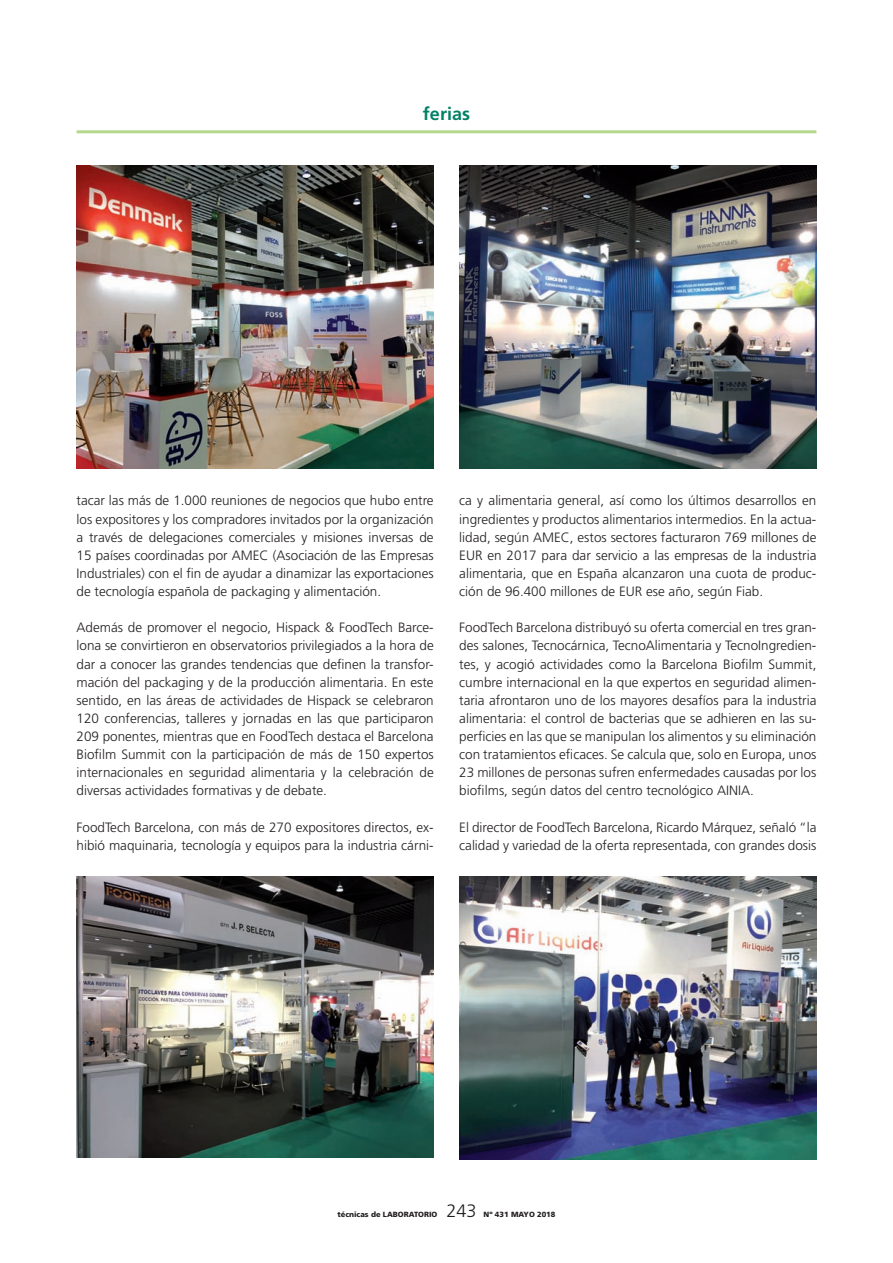
<style>
.page{position:relative;width:893px;height:1263px;background:#fff}
.page>*{position:absolute;margin:0;border:0;box-sizing:border-box;transform-origin:0 0}
.t1{font:700 18px "Frutiger";color:#008164}
.t2{font:300 18px "Frutiger";color:#231f20}
.Texto_base_TL{font:300 13.5px/18.1px "Frutiger";color:#231f20;text-align:justify}
.t3{font:900 7.5px "Frutiger";color:#231f20}
</style>
<div class="page">
<hr style="left:77px;top:130px;width:739px;height:3px;background:#b3d78b">
<img style="left:459px;top:876px;width:357px;height:283px">
<img style="left:77px;top:876px;width:357px;height:281px">
<img style="left:77px;top:166px;width:357px;height:302px">
<img style="left:459px;top:166px;width:357px;height:302px">
<p class="t1" style="left:423px;top:103px;width:49px">ferias</p>
<p class="Texto_base_TL" style="left:77px;top:492px;width:359px">tacar las más de 1.000 reuniones de negocios que hubo entre los expositores y los compradores invitados por la organización a través de delegaciones comerciales y misiones inversas de 15 países coordinadas por AMEC (Asociación de las Empresas Industriales) con el fin de ayudar a dinamizar las exportaciones de tecnología española de packaging y alimentación.</p>
<p class="Texto_base_TL" style="left:77px;top:618px;width:359px">Además de promover el negocio, Hispack &amp; FoodTech Barce&shy;lona se convirtieron en observatorios privilegiados a la hora de dar a conocer las grandes tendencias que definen la transfor&shy;mación del packaging y de la producción alimentaria. En este sentido, en las áreas de actividades de Hispack se celebraron 120 conferencias, talleres y jornadas en las que participaron 209 ponentes, mientras que en FoodTech destaca el Barcelona Biofilm Summit con la participación de más de 150 expertos internacionales en seguridad alimentaria y la celebración de diversas actividades formativas y de debate.</p>
<p class="Texto_base_TL" style="left:77px;top:818px;width:359px">FoodTech Barcelona, con más de 270 expositores directos, ex&shy;hibió maquinaria, tecnología y equipos para la industria cárni-</p>
<p class="Texto_base_TL" style="left:459px;top:492px;width:359px">ca y alimentaria general, así como los últimos desarrollos en ingredientes y productos alimentarios intermedios. En la actua&shy;lidad, según AMEC, estos sectores facturaron 769 millones de EUR en 2017 para dar servicio a las empresas de la industria alimentaria, que en España alcanzaron una cuota de produc&shy;ción de 96.400 millones de EUR ese año, según Fiab.</p>
<p class="Texto_base_TL" style="left:459px;top:618px;width:359px">FoodTech Barcelona distribuyó su oferta comercial en tres gran&shy;des salones, Tecnocárnica, TecnoAlimentaria y TecnoIngredien&shy;tes, y acogió actividades como la Barcelona Biofilm Summit, cumbre internacional en la que expertos en seguridad alimen&shy;taria afrontaron uno de los mayores desafíos para la industria alimentaria: el control de bacterias que se adhieren en las su&shy;perficies en las que se manipulan los alimentos y su eliminación con tratamientos eficaces. Se calcula que, solo en Europa, unos 23 millones de personas sufren enfermedades causadas por los biofilms, según datos del centro tecnológico AINIA.</p>
<p class="Texto_base_TL" style="left:459px;top:818px;width:359px">El director de FoodTech Barcelona, Ricardo Márquez, señaló “la calidad y variedad de la oferta representada, con grandes dosis</p>
<p class="t3" style="left:337px;top:1210px;width:101px">técnicas de LABORATORIO</p>
<p class="t2" style="left:447px;top:1200px;width:32px">243</p>
<p class="t3" style="left:484px;top:1210px;width:73px">Nº 431 MAYO 2018</p>
</div>
